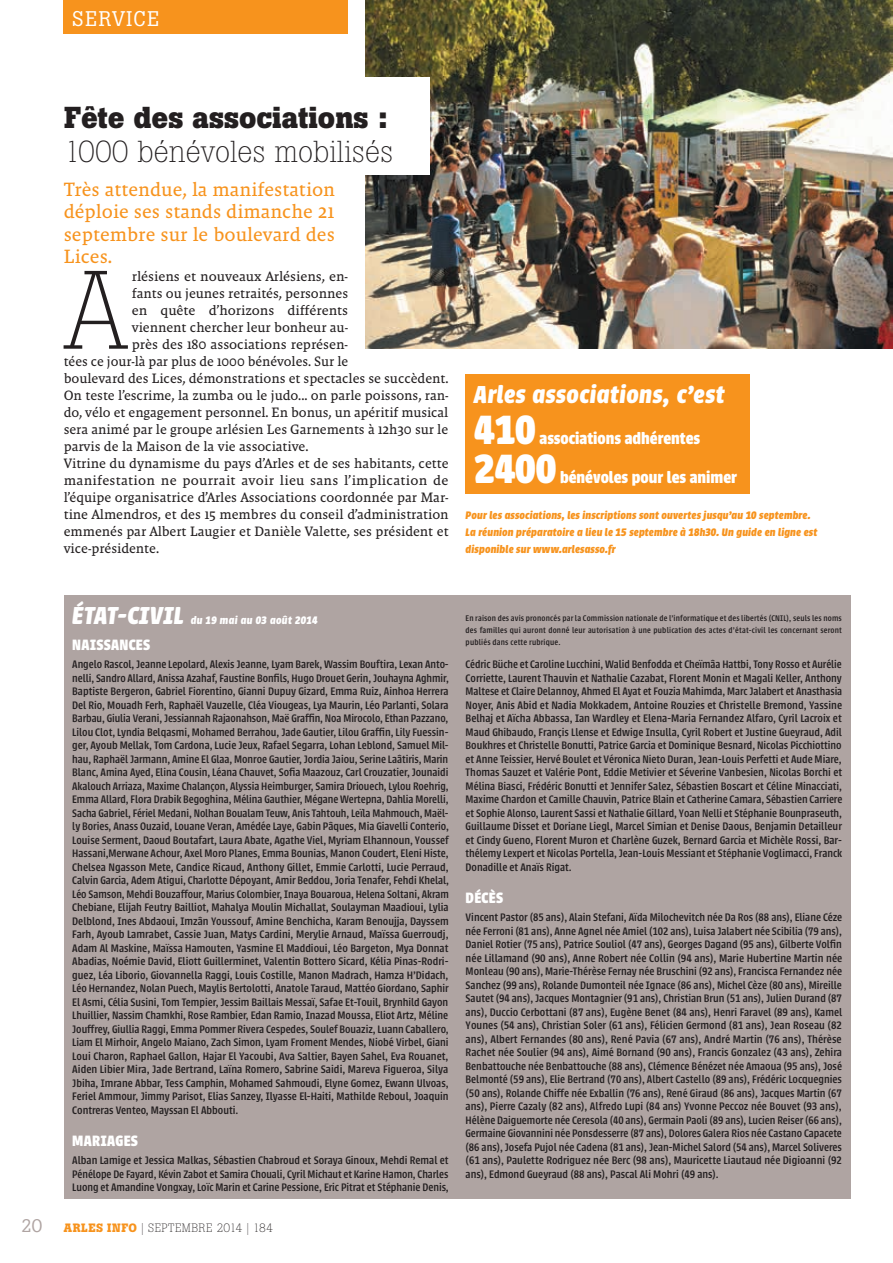
<style>
.page{position:relative;width:893px;height:1263px;background:#fff}
.page>*{position:absolute;margin:0;border:0;box-sizing:border-box;transform-origin:0 0}
.t1{font:300 110.1px "Boton";color:#231f20}
.t2{font:700 45px "Urbana";color:#fff}
.t3{font:300 30px "Boton";color:#231f20}
.t4{font:700 30px "Boton";color:#231f20}
.t5{font:italic 700 27px "Urbana";letter-spacing:.02em;color:#fff}
.t6{font:21px "Boton";letter-spacing:.075em;color:#fff}
.t7{font:19.5px/22.5px "Malaga OT";color:#f7931d;text-align:justify}
.t8{font:700 18px "Urbana";color:#fff}
.t9{font:700 16.5px "Urbana";letter-spacing:.02em;color:#fff}
.t10{font:13.8px "Malaga OT";letter-spacing:-.005em;color:#231f20}
.t11{font:13.8px "Malaga OT";letter-spacing:.015em;color:#231f20}
.t12{font:500 12px/13.5px "Urbana";color:#231f20;text-align:justify}
.t13{font:italic 700 12px/17px "Urbana";letter-spacing:.015em;color:#f7931d}
.t14{font:300 12px "Boton";letter-spacing:.03em;color:#231f20}
.t15{font:italic 700 12px "Urbana";letter-spacing:.035em;color:#fff}
.t16{font:500 9px/12px "Urbana";letter-spacing:.02em;color:#231f20;text-align:justify}
.s1{font-weight:400;font-size:18px;color:#afa4a2}
.s2{font-weight:700;color:#f7931d}
</style>
<div class="page">
<div style="left:64px;top:595px;width:786px;height:604px;background:#afa4a2"></div>
<img style="left:365px;top:0;width:528px;height:349px">
<div style="left:106px;top:77px;width:323px;height:97px;background:#fff"></div>
<div style="left:466px;top:374px;width:284px;height:119px;background:#f7931d"></div>
<div style="left:64px;top:0;width:284px;height:34px;background:#f7931d"></div>
<h3 class="t6" style="left:72px;top:6px;width:89px">SERVICE</h3>
<h3 class="t4" style="left:64px;top:99px;width:325px">Fête des associations :</h3>
<h3 class="t3" style="left:64px;top:133px;width:331px">1000 bénévoles mobilisés</h3>
<h3 class="t7" style="left:64px;top:178px;width:273px">Très attendue, la manifestation déploie ses stands dimanche 21 septembre sur le boulevard des Lices.</h3>
<h1 class="t1" style="left:64px;top:245px;width:66px">A</h1>
<p class="t10" style="left:132px;top:268px;width:218px">rlésiens et nouveaux Arlésiens, en-</p>
<p class="t10" style="left:132px;top:285px;width:218px">fants ou jeunes retraités, personnes</p>
<p class="t10" style="left:132px;top:302px;width:218px">en quête d’horizons différents</p>
<p class="t10" style="left:132px;top:319px;width:218px">viennent chercher leur bonheur au-</p>
<p class="t10" style="left:132px;top:336px;width:218px">près des 180 associations représen-</p>
<p class="t10" style="left:64px;top:353px;width:286px">tées ce jour-là par plus de 1000 bénévoles. Sur le</p>
<p class="t10" style="left:64px;top:370px;width:386px">boulevard des Lices, démonstrations et spectacles se succèdent.</p>
<p class="t10" style="left:64px;top:387px;width:386px">On teste l’escrime, la zumba ou le judo... on parle poissons, ran-</p>
<p class="t10" style="left:64px;top:404px;width:386px">do, vélo et engagement personnel. En bonus, un apéritif musical</p>
<p class="t10" style="left:64px;top:421px;width:386px">sera animé par le groupe arlésien Les Garnements à 12h30 sur le</p>
<p class="t10" style="left:64px;top:438px;width:246px">parvis de la Maison de la vie associative.</p>
<p class="t10" style="left:64px;top:455px;width:386px">Vitrine du dynamisme du pays d’Arles et de ses habitants, cette</p>
<p class="t11" style="left:64px;top:472px;width:386px">manifestation ne pourrait avoir lieu sans l’implication de</p>
<p class="t10" style="left:64px;top:489px;width:386px">l’équipe organisatrice d’Arles Associations coordonnée par Mar-</p>
<p class="t10" style="left:64px;top:506px;width:386px">tine Almendros, et des 15 membres du conseil d’administration</p>
<p class="t10" style="left:64px;top:523px;width:386px">emmenés par Albert Laugier et Danièle Valette, ses président et</p>
<p class="t10" style="left:64px;top:540px;width:97px">vice-présidente.</p>
<h3 class="t5" style="left:474px;top:379px;width:252px">Arles associations, c’est</h3>
<h2 class="t2" style="left:474px;top:405px;width:63px">410</h2>
<h3 class="t8" style="left:539px;top:429px;width:162px">associations adhérentes</h3>
<h2 class="t2" style="left:474px;top:444px;width:84px">2400</h2>
<h3 class="t8" style="left:560px;top:468px;width:178px">bénévoles pour les animer</h3>
<p class="t13" style="left:466px;top:507px;width:353px">Pour les associations, les inscriptions sont ouvertes jusqu’au 10 septembre.<br>La réunion préparatoire a lieu le 15 septembre à 18h30. Un guide en ligne est disponible sur www.arlesasso.fr</p>
<h3 class="t5" style="left:72px;top:600px;width:113px">ÉTAT-CIVIL</h3>
<p class="t15" style="left:191px;top:613px;width:129px">du 19 mai au 03 août 2014</p>
<h3 class="t9" style="left:72px;top:636px;width:80px">NAISSANCES</h3>
<p class="t12" style="left:72px;top:658px;width:378px">Angelo Rascol, Jeanne Lepolard, Alexis Jeanne, Lyam Barek, Wassim Bouftira, Lexan Anto&shy;nelli, Sandro Allard, Anissa Azahaf, Faustine Bonfils, Hugo Drouet Gerin, Jouhayna Aghmir, Baptiste Bergeron, Gabriel Fiorentino, Gianni Dupuy Gizard, Emma Ruiz, Ainhoa Herrera Del Rio, Mouadh Ferh, Raphaël Vauzelle, Cléa Viougeas, Lya Maurin, Léo Parlanti, Solara Barbau, Giulia Verani, Jessiannah Rajaonahson, Maë Graffin, Noa Mirocolo, Ethan Pazzano, Lilou Clot, Lyndia Belqasmi, Mohamed Berrahou, Jade Gautier, Lilou Graffin, Lily Fuessin&shy;ger, Ayoub Mellak, Tom Cardona, Lucie Jeux, Rafael Segarra, Lohan Leblond, Samuel Mil&shy;hau, Raphaël Jarmann, Amine El Glaa, Monroe Gautier, Jordia Jaiou, Serine Laâtiris, Marin Blanc, Amina Ayed, Elina Cousin, Léana Chauvet, Sofia Maazouz, Carl Crouzatier, Jounaidi Akalouch Arriaza, Maxime Chalançon, Alyssia Heimburger, Samira Driouech, Lylou Roehrig, Emma Allard, Flora Drabik Begoghina, Mélina Gauthier, Mégane Wertepna, Dahlia Morelli, Sacha Gabriel, Fériel Medani, Nolhan Boualam Teuw, Anis Tahtouh, Leïla Mahmouch, Maël&shy;ly Bories, Anass Ouzaid, Louane Veran, Amédée Laye, Gabin Pâques, Mia Giavelli Conterio, Louise Serment, Daoud Boutafart, Laura Abate, Agathe Viel, Myriam Elhannoun, Youssef Hassani,Merwane Achour, Axel Moro Planes, Emma Bounias, Manon Coudert, Eleni Histe, Chelsea Ngasson Mete, Candice Ricaud, Anthony Gillet, Emmie Carlotti, Lucie Perraud, Calvin Garcia, Adem Atigui, Charlotte Dépoyant, Amir Beddou, Joria Tenafer, Fehdi Khelal, Léo Samson, Mehdi Bouzaffour, Marius Colombier, Inaya Bouaroua, Helena Soltani, Akram Chebiane, Elijah Feutry Bailliot, Mahalya Moulin Michallat, Soulayman Maadioui, Lylia Delblond, Ines Abdaoui, Imzân Youssouf, Amine Benchicha, Karam Benoujja, Dayssem Farh, Ayoub Lamrabet, Cassie Juan, Matys Cardini, Merylie Arnaud, Maïssa Guerroudj, Adam Al Maskine, Maïssa Hamouten, Yasmine El Maddioui, Léo Bargeton, Mya Donnat Abadias, Noémie David, Eliott Guillerminet, Valentin Bottero Sicard, Kélia Pinas-Rodri&shy;guez, Léa Liborio, Giovannella Raggi, Louis Costille, Manon Madrach, Hamza H’Didach, Léo Hernandez, Nolan Puech, Maylis Bertolotti, Anatole Taraud, Mattéo Giordano, Saphir El Asmi, Célia Susini, Tom Tempier, Jessim Baillais Messaï, Safae Et-Touil, Brynhild Gayon Lhuillier, Nassim Chamkhi, Rose Rambier, Edan Ramio, Inazad Moussa, Eliot Artz, Méline Jouffrey, Giullia Raggi, Emma Pommer Rivera Cespedes, Soulef Bouaziz, Luann Caballero, Liam El Mirhoir, Angelo Maiano, Zach Simon, Lyam Froment Mendes, Niobé Virbel, Giani Loui Charon, Raphael Gallon, Hajar El Yacoubi, Ava Saltier, Bayen Sahel, Eva Rouanet, Aiden Libier Mira, Jade Bertrand, Laïna Romero, Sabrine Saidi, Mareva Figueroa, Silya Jbiha, Imrane Abbar, Tess Camphin, Mohamed Sahmoudi, Elyne Gomez, Ewann Ulvoas, Feriel Ammour, Jimmy Parisot, Elias Sanzey, Ilyasse El-Haiti, Mathilde Reboul, Joaquin Contreras Venteo, Mayssan El Abbouti.</p>
<h3 class="t9" style="left:72px;top:1132px;width:67px">MARIAGES</h3>
<p class="t12" style="left:72px;top:1154px;width:378px">Alban Lamige et Jessica Malkas, Sébastien Chabroud et Soraya Ginoux, Mehdi Remal et Pénélope De Fayard, Kévin Zabot et Samira Chouali, Cyril Michaut et Karine Hamon, Charles Luong et Amandine Vongxay, Loïc Marin et Carine Pessione, Eric Pitrat et Stéphanie Denis,</p>
<p class="t14" style="left:21px;top:1221px;width:253px"><span class="s1">20</span> <span class="s2">ARLES INFO</span> | SEPTEMBRE 2014 | 184</p>
<p class="t16" style="left:466px;top:612px;width:378px">En raison des avis prononcés par la Commission nationale de l'informatique et des libertés (CNIL), seuls les noms des familles qui auront donné leur autorisation à une publication des actes d'état-civil les concernant seront publiés dans cette rubrique.</p>
<p class="t12" style="left:466px;top:658px;width:378px">Cédric Büche et Caroline Lucchini, Walid Benfodda et Cheïmâa Hattbi, Tony Rosso et Aurélie Corriette, Laurent Thauvin et Nathalie Cazabat, Florent Monin et Magali Keller, Anthony Maltese et Claire Delannoy, Ahmed El Ayat et Fouzia Mahimda, Marc Jalabert et Anasthasia Noyer, Anis Abid et Nadia Mokkadem, Antoine Rouzies et Christelle Bremond, Yassine Belhaj et Aïcha Abbassa, Ian Wardley et Elena-Maria Fernandez Alfaro, Cyril Lacroix et Maud Ghibaudo, Françis Llense et Edwige Insulla, Cyril Robert et Justine Gueyraud, Adil Boukhres et Christelle Bonutti, Patrice Garcia et Dominique Besnard, Nicolas Picchiottino et Anne Teissier, Hervé Boulet et Véronica Nieto Duran, Jean-Louis Perfetti et Aude Miare, Thomas Sauzet et Valérie Pont, Eddie Metivier et Séverine Vanbesien, Nicolas Borchi et Mélina Biasci, Frédéric Bonutti et Jennifer Salez, Sébastien Boscart et Céline Minacciati, Maxime Chardon et Camille Chauvin, Patrice Blain et Catherine Camara, Sébastien Carriere et Sophie Alonso, Laurent Sassi et Nathalie Gillard, Yoan Nelli et Stéphanie Bounpraseuth, Guillaume Disset et Doriane Liegl, Marcel Simian et Denise Daous, Benjamin Detailleur et Cindy Gueno, Florent Muron et Charlène Guzek, Bernard Garcia et Michèle Rossi, Bar&shy;thélemy Lexpert et Nicolas Portella, Jean-Louis Messiant et Stéphanie Voglimacci, Franck Donadille et Anaïs Rigat.</p>
<h3 class="t9" style="left:466px;top:889px;width:39px">DÉCÈS</h3>
<p class="t12" style="left:466px;top:911px;width:378px">Vincent Pastor (85 ans), Alain Stefani, Aïda Milochevitch née Da Ros (88 ans), Eliane Céze née Ferroni (81 ans), Anne Agnel née Amiel (102 ans), Luisa Jalabert née Scibilia (79 ans), Daniel Rotier (75 ans), Patrice Souliol (47 ans), Georges Dagand (95 ans), Gilberte Volfin née Lillamand (90 ans), Anne Robert née Collin (94 ans), Marie Hubertine Martin née Monleau (90 ans), Marie-Thérèse Fernay née Bruschini (92 ans), Francisca Fernandez née Sanchez (99 ans), Rolande Dumonteil née Ignace (86 ans), Michel Cèze (80 ans), Mireille Sautet (94 ans), Jacques Montagnier (91 ans), Christian Brun (51 ans), Julien Durand (87 ans), Duccio Cerbottani (87 ans), Eugène Benet (84 ans), Henri Faravel (89 ans), Kamel Younes (54 ans), Christian Soler (61 ans), Félicien Germond (81 ans), Jean Roseau (82 ans), Albert Fernandes (80 ans), René Pavia (67 ans), André Martin (76 ans), Thérèse Rachet née Soulier (94 ans), Aimé Bornand (90 ans), Francis Gonzalez (43 ans), Zehira Benbattouche née Benbattouche (88 ans), Clémence Bénézet née Amaoua (95 ans), José Belmonté (59 ans), Elie Bertrand (70 ans), Albert Castello (89 ans), Frédéric Locquegnies (50 ans), Rolande Chiffe née Exballin (76 ans), René Giraud (86 ans), Jacques Martin (67 ans), Pierre Cazaly (82 ans), Alfredo Lupi (84 ans) Yvonne Peccoz née Bouvet (93 ans), Hélène Daiguemorte née Ceresola (40 ans), Germain Paoli (89 ans), Lucien Reiser (66 ans), Germaine Giovannini née Ponsdesserre (87 ans), Dolores Galera Rios née Castano Capacete (86 ans), Josefa Pujol née Cadena (81 ans), Jean-Michel Salord (54 ans), Marcel Soliveres (61 ans), Paulette Rodriguez née Berc (98 ans), Mauricette Liautaud née Digioanni (92 ans), Edmond Gueyraud (88 ans), Pascal Ali Mohri (49 ans).</p>
</div>
